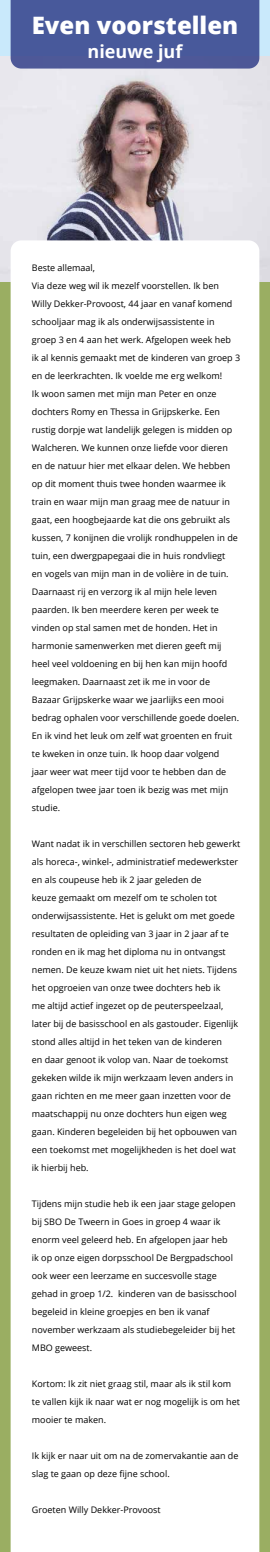
<style>
.page{position:relative;width:270px;height:1552px;background:#fff}
.page>*{position:absolute;margin:0;border:0;box-sizing:border-box;transform-origin:0 0}
.t1{font:800 24px "Open Sans";color:#fff}
.t2{font:700 18px "Open Sans";color:#fff}
.t3{font:9px/18px "Open Sans";color:#000}
</style>
<div class="page">
<img style="left:0;top:56px;width:270px;height:227px">
<div style="left:0;top:283px;width:270px;height:1269px;background:#9aae62"></div>
<div style="left:11px;top:240px;width:248px;height:1312px;background:#fff"></div>
<div style="left:11px;top:0;width:248px;height:69px;background:#48599b"></div>
<h1 class="t1" style="left:32px;top:7px;width:208px">Even voorstellen</h1>
<h2 class="t2" style="left:88px;top:39px;width:96px">nieuwe juf</h2>
<p class="t3" style="left:32px;top:258px;width:210px">Beste allemaal,<br>Via deze weg wil ik mezelf voorstellen. Ik ben Willy Dekker-Provoost, 44 jaar en vanaf komend schooljaar mag ik als onderwijsassistente in groep 3 en 4 aan het werk. Afgelopen week heb ik al kennis gemaakt met de kinderen van groep 3 en de leerkrachten. Ik voelde me erg welkom!<br>Ik woon samen met mijn man Peter en onze dochters Romy en Thessa in Grijpskerke. Een rustig dorpje wat landelijk gelegen is midden op Walcheren. We kunnen onze liefde voor dieren en de natuur hier met elkaar delen. We hebben op dit moment thuis twee honden waarmee ik train en waar mijn man graag mee de natuur in gaat, een hoogbejaarde kat die ons gebruikt als kussen, 7 konijnen die vrolijk rondhuppelen in de tuin, een dwergpapegaai die in huis rondvliegt<br>en vogels van mijn man in de volière in de tuin.<br>Daarnaast rij en verzorg ik al mijn hele leven paarden. Ik ben meerdere keren per week te vinden op stal samen met de honden. Het in harmonie samenwerken met dieren geeft mij heel veel voldoening en bij hen kan mijn hoofd leegmaken. Daarnaast zet ik me in voor de Bazaar Grijpskerke waar we jaarlijks een mooi bedrag ophalen voor verschillende goede doelen.<br>En ik vind het leuk om zelf wat groenten en fruit te kweken in onze tuin. Ik hoop daar volgend<br>jaar weer wat meer tijd voor te hebben dan de afgelopen twee jaar toen ik bezig was met mijn studie.</p>
<p class="t3" style="left:32px;top:834px;width:210px">Want nadat ik in verschillen sectoren heb gewerkt als horeca-, winkel-, administratief medewerkster en als coupeuse heb ik 2 jaar geleden de<br>keuze gemaakt om mezelf om te scholen tot onderwijsassistente. Het is gelukt om met goede resultaten de opleiding van 3 jaar in 2 jaar af te ronden en ik mag het diploma nu in ontvangst nemen. De keuze kwam niet uit het niets. Tijdens het opgroeien van onze twee dochters heb ik<br>me altijd actief ingezet op de peuterspeelzaal, later bij de basisschool en als gastouder. Eigenlijk stond alles altijd in het teken van de kinderen<br>en daar genoot ik volop van. Naar de toekomst gekeken wilde ik mijn werkzaam leven anders in gaan richten en me meer gaan inzetten voor de maatschappij nu onze dochters hun eigen weg gaan. Kinderen begeleiden bij het opbouwen van een toekomst met mogelijkheden is het doel wat ik hierbij heb.</p>
<p class="t3" style="left:32px;top:1194px;width:206px">Tijdens mijn studie heb ik een jaar stage gelopen bij SBO De Tweern in Goes in groep 4 waar ik enorm veel geleerd heb. En afgelopen jaar heb ik op onze eigen dorpsschool De Bergpadschool ook weer een leerzame en succesvolle stage gehad in groep 1/2. kinderen van de basisschool begeleid in kleine groepjes en ben ik vanaf november werkzaam als studiebegeleider bij het MBO geweest.</p>
<p class="t3" style="left:32px;top:1374px;width:210px">Kortom: Ik zit niet graag stil, maar als ik stil kom te vallen kijk ik naar wat er nog mogelijk is om het mooier te maken.</p>
<p class="t3" style="left:32px;top:1446px;width:208px">Ik kijk er naar uit om na de zomervakantie aan de slag te gaan op deze fijne school.</p>
<p class="t3" style="left:32px;top:1500px;width:130px">Groeten Willy Dekker-Provoost</p>
</div>
